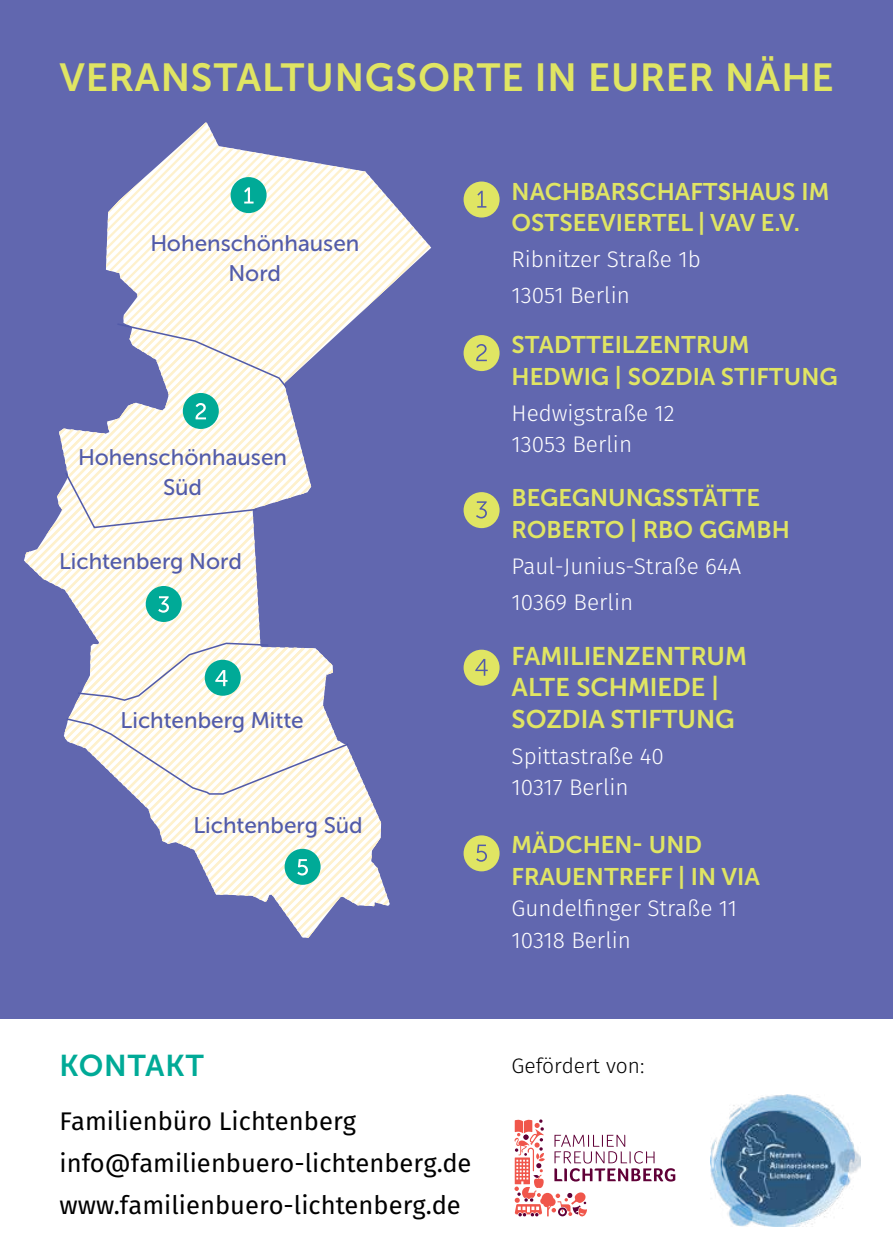
<style>
.page{position:relative;width:893px;height:1259px;background:#fff}
.page>*{position:absolute;margin:0;border:0;box-sizing:border-box;transform-origin:0 0}
.t1{font:39px "Museo Sans Cyrl 700";letter-spacing:.02em;color:#e0e563}
.t2{font:30px "Museo Sans Cyrl 700";letter-spacing:.025em;color:#00aa97}
.t3{font:25.5px/42px "Fira Sans";color:#000}
.t4{font:25.5px/31.5px "Museo Sans Cyrl 700";color:#e0e563}
.t5{font:24px/31.5px "Museo Sans Cyrl 700";color:#e0e563}
.t6{font:300 22.5px/31.5px "Fira Sans";color:#fff}
.t7{font:22.5px/30px "Museo Sans Cyrl 500";color:#525ba9;text-align:center}
.t8{font:300 21px "Fira Sans";color:#000}
</style>
<div class="page">
<div style="left:0;top:0;width:893px;height:1245px;background:#6167af"></div>
<div style="left:0;top:1020px;width:893px;height:239px;background:#fff"></div>
<svg style="left:514px;top:1119px;width:161px;height:97px"></svg>
<img style="left:710px;top:1094px;width:151px;height:133px">
<div style="left:464px;top:181px;width:36px;height:36px;background:#e0e563;border-radius:50%"></div>
<svg style="left:477px;top:191px;width:9px;height:17px"></svg>
<div style="left:464px;top:335px;width:36px;height:36px;background:#e0e563;border-radius:50%"></div>
<svg style="left:476px;top:344px;width:11px;height:17px"></svg>
<div style="left:464px;top:492px;width:36px;height:36px;background:#e0e563;border-radius:50%"></div>
<svg style="left:476px;top:501px;width:11px;height:17px"></svg>
<div style="left:464px;top:649px;width:36px;height:36px;background:#e0e563;border-radius:50%"></div>
<svg style="left:475px;top:659px;width:13px;height:17px"></svg>
<div style="left:464px;top:835px;width:36px;height:36px;background:#e0e563;border-radius:50%"></div>
<svg style="left:476px;top:844px;width:11px;height:17px"></svg>
<svg style="left:24px;top:122px;width:407px;height:815px"></svg>
<h1 class="t1" style="left:60px;top:55px;width:776px">VERANSTALTUNGSORTE IN EURER NÄHE</h1>
<p class="t7" style="left:150px;top:228px;width:211px">Hohenschönhausen<br>Nord</p>
<p class="t7" style="left:78px;top:442px;width:211px">Hohenschönhausen<br>Süd</p>
<p class="t7" style="left:59px;top:546px;width:184px">Lichtenberg Nord</p>
<p class="t7" style="left:121px;top:705px;width:184px">Lichtenberg Mitte</p>
<p class="t7" style="left:193px;top:810px;width:171px">Lichtenberg Süd</p>
<p class="t5" style="left:512px;top:175px;width:319px">NACHBARSCHAFTSHAUS IM<br>OSTSEEVIERTEL | VAV E.V.</p>
<p class="t6" style="left:512px;top:241px;width:191px;line-height:36px">Ribnitzer Straße 1b<br>13051 Berlin</p>
<p class="t5" style="left:512px;top:329px;width:328px">STADTTEILZENTRUM<br>HEDWIG | SOZDIA STIFTUNG</p>
<p class="t6" style="left:512px;top:397px;width:165px">Hedwigstraße 12<br>13053 Berlin</p>
<p class="t5" style="left:512px;top:482px;width:280px">BEGEGNUNGSSTÄTTE<br>ROBERTO | RBO GGMBH</p>
<p class="t6" style="left:512px;top:547px;width:231px;line-height:36px">Paul-Junius-Straße 64A<br>10369 Berlin</p>
<p class="t4" style="left:512px;top:640px;width:237px">FAMILIENZENTRUM<br>ALTE SCHMIEDE |<br>SOZDIA STIFTUNG</p>
<p class="t6" style="left:512px;top:740px;width:154px">Spittastraße 40<br>10317 Berlin</p>
<p class="t5" style="left:512px;top:829px;width:250px">MÄDCHEN- UND<br>FRAUENTREFF | IN VIA</p>
<p class="t6" style="left:512px;top:892px;width:227px">Gundelfinger Straße 11<br>10318 Berlin</p>
<h2 class="t2" style="left:60px;top:1049px;width:146px">KONTAKT</h2>
<p class="t3" style="left:60px;top:1100px;width:414px">Familienbüro Lichtenberg info@familienbuero-lichtenberg.de www.familienbuero-lichtenberg.de</p>
<p class="t8" style="left:511px;top:1051px;width:134px">Gefördert von:</p>
</div>
